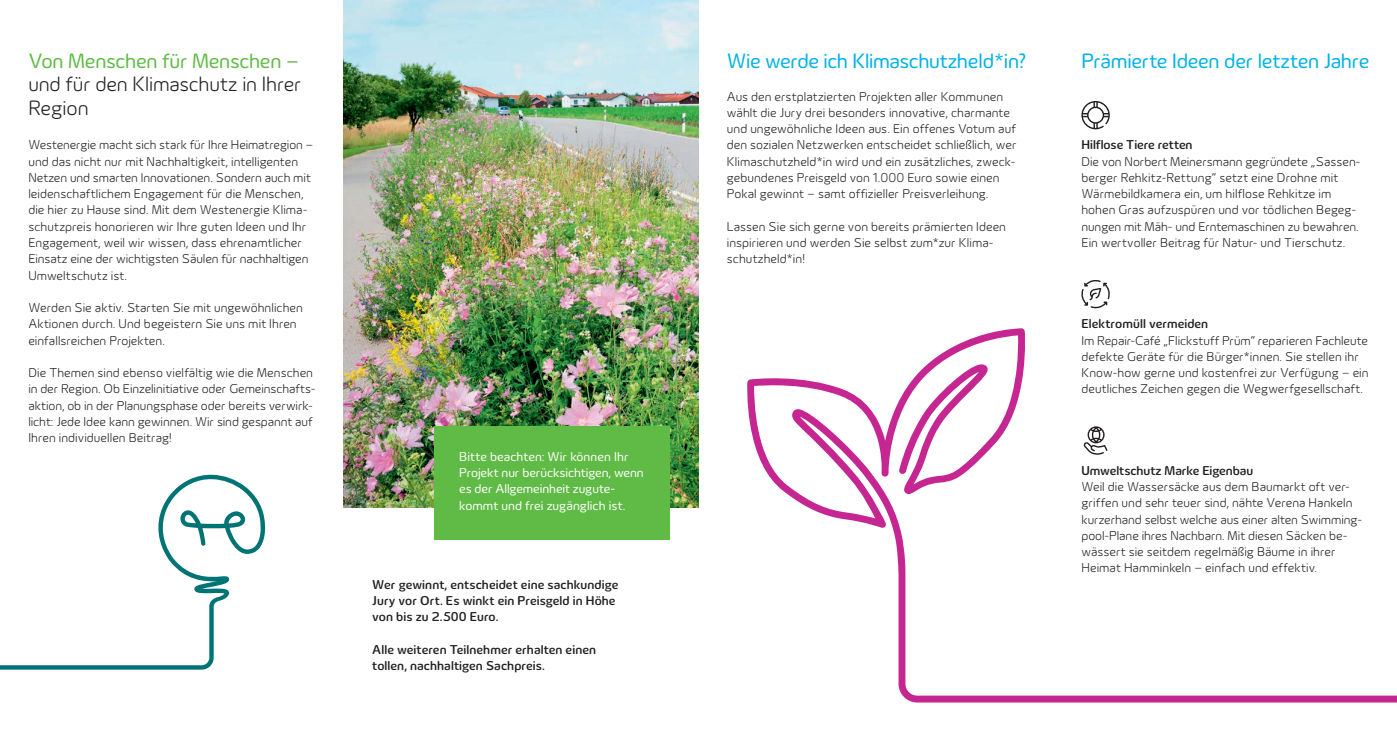
<style>
.page{position:relative;width:1397px;height:745px;background:#fff}
.page>*{position:absolute;margin:0;border:0;box-sizing:border-box;transform-origin:0 0}
.t1{font:21.25px "Innogy";letter-spacing:-.015em;color:#00b2e6}
.t2{font:300 21.25px/23.4px "Innogy";letter-spacing:-.01em;color:#231f20}
.t3{font:21.25px "Innogy";letter-spacing:-.015em;color:#60bb46}
.t4{font:300 13.12px/16.2px "Innogy";color:#231f20}
.t5{font:500 13.12px/16.2px "Innogy";letter-spacing:.005em;color:#231f20}
.t6{font:13.12px/16.2px "Innogy";letter-spacing:-.005em;color:#fff}
</style>
<div class="page">
<img style="left:344px;top:0;width:354px;height:507px">
<svg style="left:747px;top:328px;width:649px;height:374px"></svg>
<svg style="left:0;top:474px;width:266px;height:195px"></svg>
<svg style="left:1081px;top:101px;width:28px;height:28px"></svg>
<svg style="left:1081px;top:280px;width:28px;height:28px"></svg>
<svg style="left:1083px;top:426px;width:24px;height:28px"></svg>
<div style="left:434px;top:425px;width:236px;height:114px;background:#60bb46"></div>
<h1 class="t3" style="left:28px;top:49px;width:272px">Von Menschen für Menschen –</h1>
<h1 class="t2" style="left:28px;top:73px;width:275px">und für den Klimaschutz in Ihrer<br>Region</h1>
<p class="t4" style="left:28px;top:137px;width:286px">Westenergie macht sich stark für Ihre Heimatregion – und das nicht nur mit Nachhaltigkeit, intelligenten Netzen und smarten Innovationen. Sondern auch mit leidenschaftlichem Engagement für die Menschen, die hier zu Hause sind. Mit dem Westenergie Klima&shy;schutzpreis honorieren wir Ihre guten Ideen und Ihr Engagement, weil wir wissen, dass ehrenamtlicher Einsatz eine der wichtigsten Säulen für nachhaltigen Umweltschutz ist.</p>
<p class="t4" style="left:28px;top:299px;width:276px">Werden Sie aktiv. Starten Sie mit ungewöhnlichen<br>Aktionen durch. Und begeistern Sie uns mit Ihren einfallsreichen Projekten.</p>
<p class="t4" style="left:28px;top:364px;width:287px">Die Themen sind ebenso vielfältig wie die Menschen in der Region. Ob Einzelinitiative oder Gemeinschafts&shy;aktion, ob in der Planungsphase oder bereits verwirk&shy;licht: Jede Idee kann gewinnen. Wir sind gespannt auf Ihren individuellen Beitrag!</p>
<p class="t6" style="left:459px;top:448px;width:186px">Bitte beachten: Wir können Ihr<br>Projekt nur berücksichtigen, wenn es der Allgemeinheit zugute&shy;kommt und frei zugänglich ist.</p>
<p class="t5" style="left:372px;top:575px;width:248px">Wer gewinnt, entscheidet eine sachkundige<br>Jury vor Ort. Es winkt ein Preisgeld in Höhe von bis zu 2.500 Euro.</p>
<p class="t5" style="left:372px;top:640px;width:225px">Alle weiteren Teilnehmer erhalten einen tollen, nachhaltigen Sachpreis.</p>
<h1 class="t1" style="left:726px;top:49px;width:301px">Wie werde ich Klimaschutzheld*in?</h1>
<h1 class="t1" style="left:1081px;top:49px;width:289px">Prämierte Ideen der letzten Jahre</h1>
<p class="t4" style="left:726px;top:88px;width:291px">Aus den erstplatzierten Projekten aller Kommunen wählt die Jury drei besonders innovative, charmante und ungewöhnliche Ideen aus. Ein offenes Votum auf den sozialen Netzwerken entscheidet schließlich, wer Klimaschutzheld*in wird und ein zusätzliches, zweck&shy;gebundenes Preisgeld von 1.000 Euro sowie einen Pokal gewinnt – samt offizieller Preisverleihung.</p>
<p class="t4" style="left:726px;top:218px;width:280px">Lassen Sie sich gerne von bereits prämierten Ideen inspirieren und werden Sie selbst zum*zur Klima&shy;schutzheld*in!</p>
<p class="t5" style="left:1081px;top:137px;width:113px">Hilflose Tiere retten</p>
<p class="t4" style="left:1081px;top:153px;width:280px">Die von Norbert Meinersmann gegründete „Sassen&shy;berger Rehkitz-Rettung“ setzt eine Drohne mit Wärmebildkamera ein, um hilflose Rehkitze im hohen Gras aufzuspüren und vor tödlichen Begeg&shy;nungen mit Mäh- und Erntemaschinen zu bewahren.<br>Ein wertvoller Beitrag für Natur- und Tierschutz.</p>
<p class="t5" style="left:1081px;top:315px;width:128px">Elektromüll vermeiden</p>
<p class="t4" style="left:1081px;top:332px;width:288px">Im Repair-Café „Flickstuff Prüm“ reparieren Fachleute defekte Geräte für die Bürger*innen. Sie stellen ihr Know-how gerne und kostenfrei zur Verfügung – ein deutliches Zeichen gegen die Wegwerfgesellschaft.</p>
<p class="t5" style="left:1081px;top:462px;width:173px">Umweltschutz Marke Eigenbau</p>
<p class="t4" style="left:1081px;top:478px;width:282px">Weil die Wassersäcke aus dem Baumarkt oft ver&shy;griffen und sehr teuer sind, nähte Verena Hankeln kurzerhand selbst welche aus einer alten Swimming&shy;pool-Plane ihres Nachbarn. Mit diesen Säcken be&shy;wässert sie seitdem regelmäßig Bäume in ihrer Heimat Hamminkeln – einfach und effektiv.</p>
</div>
